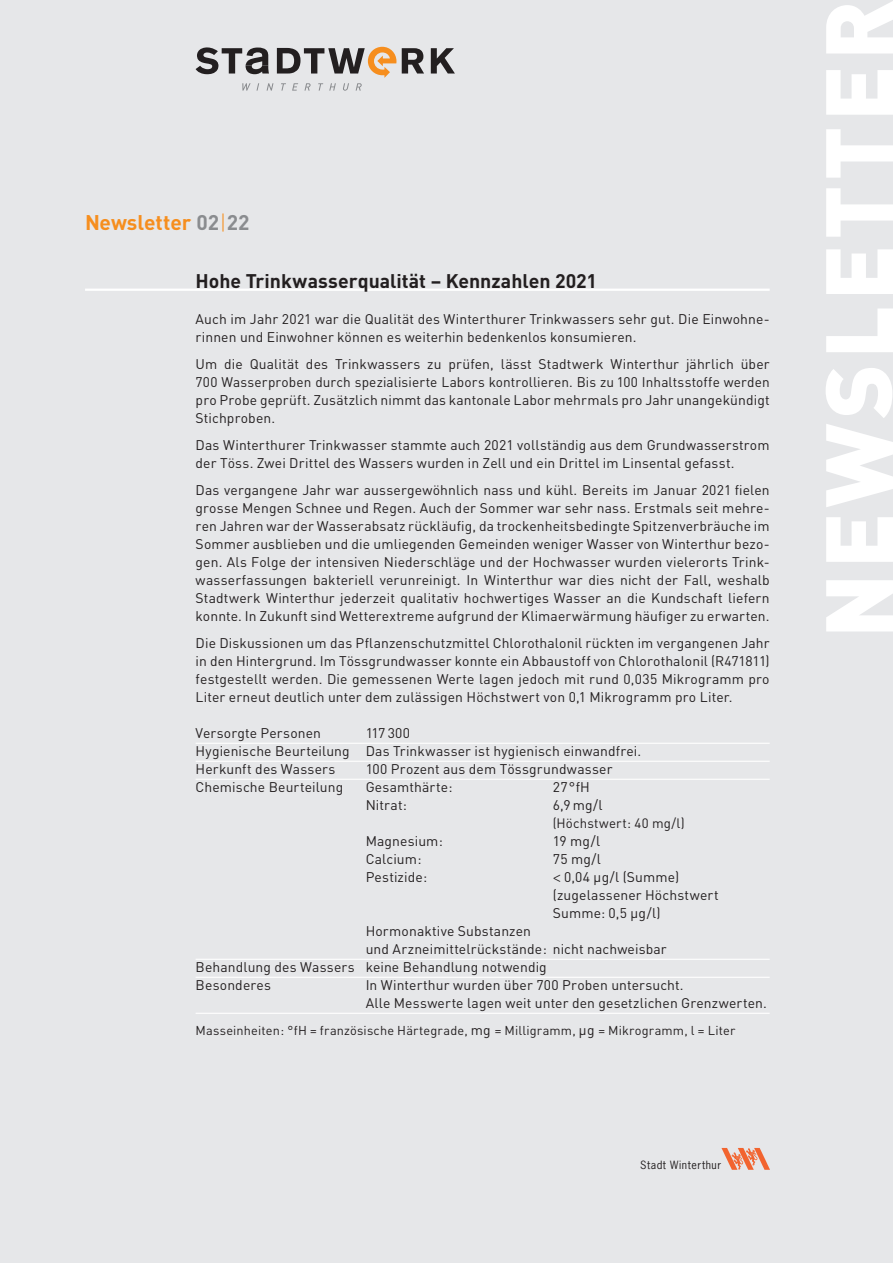
<style>
.page{position:relative;width:893px;height:1263px;background:#e6e7e9}
.page>*{position:absolute;margin:0;border:0;box-sizing:border-box;transform-origin:0 0}
.t1{font:700 21px "DIN";color:#f68e1e}
.t2{font:700 19.5px "DIN";color:#231f20}
.t3{font:13.8px/18px "DIN";letter-spacing:.01em;color:#231f20}
.t4{font:13.5px "DIN";letter-spacing:.015em;color:#231f20}
.t5{font:12.75px "DIN";letter-spacing:.015em;color:#231f20}
.t6{font:10.8px "News Gothic";letter-spacing:.05em;color:#231f20}
.s1{color:#8a8c8f}
.s2{font-weight:300}
.s3{font-family:"Myriad Pro"}
.s4{font-size:13.8px}
</style>
<div class="page">
<hr style="left:85px;top:289px;width:685px;height:2px;background:#fff">
<hr style="left:196px;top:743px;width:574px;height:1px;background:#fff">
<hr style="left:196px;top:761px;width:574px;height:1px;background:#fff">
<hr style="left:196px;top:779px;width:574px;height:1px;background:#fff">
<hr style="left:196px;top:959px;width:574px;height:1px;background:#fff">
<hr style="left:196px;top:977px;width:574px;height:1px;background:#fff">
<hr style="left:196px;top:1013px;width:574px;height:1px;background:#fff">
<svg style="left:826px;top:580px;width:67px;height:51px"></svg>
<svg style="left:826px;top:517px;width:67px;height:45px"></svg>
<svg style="left:826px;top:424px;width:67px;height:83px"></svg>
<svg style="left:826px;top:368px;width:66px;height:50px"></svg>
<svg style="left:826px;top:308px;width:67px;height:44px"></svg>
<svg style="left:826px;top:249px;width:67px;height:45px"></svg>
<svg style="left:826px;top:188px;width:67px;height:49px"></svg>
<svg style="left:826px;top:129px;width:67px;height:49px"></svg>
<svg style="left:826px;top:70px;width:67px;height:45px"></svg>
<svg style="left:826px;top:1px;width:67px;height:53px"></svg>
<svg style="left:431px;top:48px;width:24px;height:26px"></svg>
<svg style="left:402px;top:48px;width:22px;height:26px"></svg>
<svg style="left:196px;top:47px;width:200px;height:44px"></svg>
<img style="left:721px;top:1148px;width:49px;height:22px">
<h1 class="t1" style="left:85px;top:209px;width:166px">Newsletter <span class="s1">02</span><span class="s2">|</span><span class="s1">22</span></h1>
<h2 class="t2" style="left:196px;top:269px;width:403px">Hohe Trinkwasserqualität – Kennzahlen 2021</h2>
<p class="t3" style="left:196px;top:310px;width:576px">Auch im Jahr 2021 war die Qualität des Winterthurer Trinkwassers sehr gut. Die Einwohne&shy;rinnen und Einwohner können es weiterhin bedenkenlos konsumieren.</p>
<p class="t3" style="left:196px;top:355px;width:576px;text-align:justify">Um die Qualität des Trinkwassers zu prüfen, lässt Stadtwerk Winterthur jährlich über 700 Wasserproben durch spezialisierte Labors kontrollieren. Bis zu 100 Inhaltsstoffe werden pro Probe geprüft. Zusätzlich nimmt das kantonale Labor mehrmals pro Jahr unangekündigt Stichproben.</p>
<p class="t3" style="left:196px;top:436px;width:576px">Das Winterthurer Trinkwasser stammte auch 2021 vollständig aus dem Grundwasserstrom der Töss. Zwei Drittel des Wassers wurden in Zell und ein Drittel im Linsental gefasst.</p>
<p class="t3" style="left:196px;top:481px;width:576px;text-align:justify">Das vergangene Jahr war aussergewöhnlich nass und kühl. Bereits im Januar 2021 fielen grosse Mengen Schnee und Regen. Auch der Sommer war sehr nass. Erstmals seit mehre&shy;ren Jahren war der Wasserabsatz rückläufig, da trockenheitsbedingte Spitzenverbräuche im Sommer ausblieben und die umliegenden Gemeinden weniger Wasser von Winterthur bezo&shy;gen. Als Folge der intensiven Niederschläge und der Hochwasser wurden vielerorts Trink&shy;wasserfassungen bakteriell verunreinigt. In Winterthur war dies nicht der Fall, weshalb Stadtwerk Winterthur jederzeit qualitativ hochwertiges Wasser an die Kundschaft liefern konnte. In Zukunft sind Wetterextreme aufgrund der Klimaerwärmung häufiger zu erwarten.</p>
<p class="t3" style="left:196px;top:634px;width:576px;text-align:justify">Die Diskussionen um das Pflanzenschutzmittel Chlorothalonil rückten im vergangenen Jahr in den Hintergrund. Im Tössgrundwasser konnte ein Abbaustoff von Chlorothalonil (R471811) festgestellt werden. Die gemessenen Werte lagen jedoch mit rund 0,035 Mikrogramm pro Liter erneut deutlich unter dem zulässigen Höchstwert von 0,1 Mikrogramm pro Liter.</p>
<p class="t3" style="left:196px;top:724px;width:127px">Versorgte Personen</p>
<p class="t3" style="left:196px;top:724px;width:447px;text-indent:170px">117 300<br>Hygienische Beurteilung Das Trinkwasser ist hygienisch einwandfrei.<br>Herkunft des Wassers</p>
<p class="t3" style="left:366px;top:760px;width:248px">100 Prozent aus dem Tössgrundwasser</p>
<p class="t3" style="left:196px;top:778px;width:149px">Chemische Beurteilung</p>
<p class="t3" style="left:366px;top:778px;width:88px">Gesamthärte:</p>
<p class="t3" style="left:553px;top:778px;width:39px">27°fH</p>
<p class="t3" style="left:366px;top:796px;width:43px">Nitrat:</p>
<p class="t3" style="left:553px;top:796px;width:51px">6,9 mg/l</p>
<p class="t4" style="left:553px;top:815px;width:133px">(Höchstwert: 40 mg/l)</p>
<p class="t3" style="left:366px;top:832px;width:79px">Magnesium:</p>
<p class="t3" style="left:553px;top:832px;width:49px">19 mg/l</p>
<p class="t3" style="left:366px;top:850px;width:57px">Calcium:</p>
<p class="t3" style="left:553px;top:850px;width:50px">75 mg/l</p>
<p class="t3" style="left:366px;top:868px;width:63px">Pestizide:</p>
<p class="t3" style="left:553px;top:868px;width:167px"><span class="s3">&lt;</span> 0,04 μg/l (Summe) (zugelassener Höchstwert<br>Summe: 0,5 μg/l)</p>
<p class="t3" style="left:366px;top:922px;width:167px">Hormonaktive Substanzen</p>
<p class="t3" style="left:366px;top:940px;width:303px">und Arzneimittelrückstände: nicht nachweisbar</p>
<p class="t3" style="left:196px;top:958px;width:353px">Behandlung des Wassers keine Behandlung notwendig</p>
<p class="t3" style="left:196px;top:976px;width:77px">Besonderes</p>
<p class="t3" style="left:366px;top:976px;width:403px">In Winterthur wurden über 700 Proben untersucht.<br>Alle Messwerte lagen weit unter den gesetzlichen Grenzwerten.</p>
<p class="t5" style="left:196px;top:1023px;width:541px">Masseinheiten: °fH = französische Härtegrade, <span class="s4">mg</span> = Milligramm, <span class="s4">μg</span> = Mikrogramm, l = Liter</p>
<p class="t6" style="left:640px;top:1158px;width:83px">Stadt Winterthur</p>
</div>
